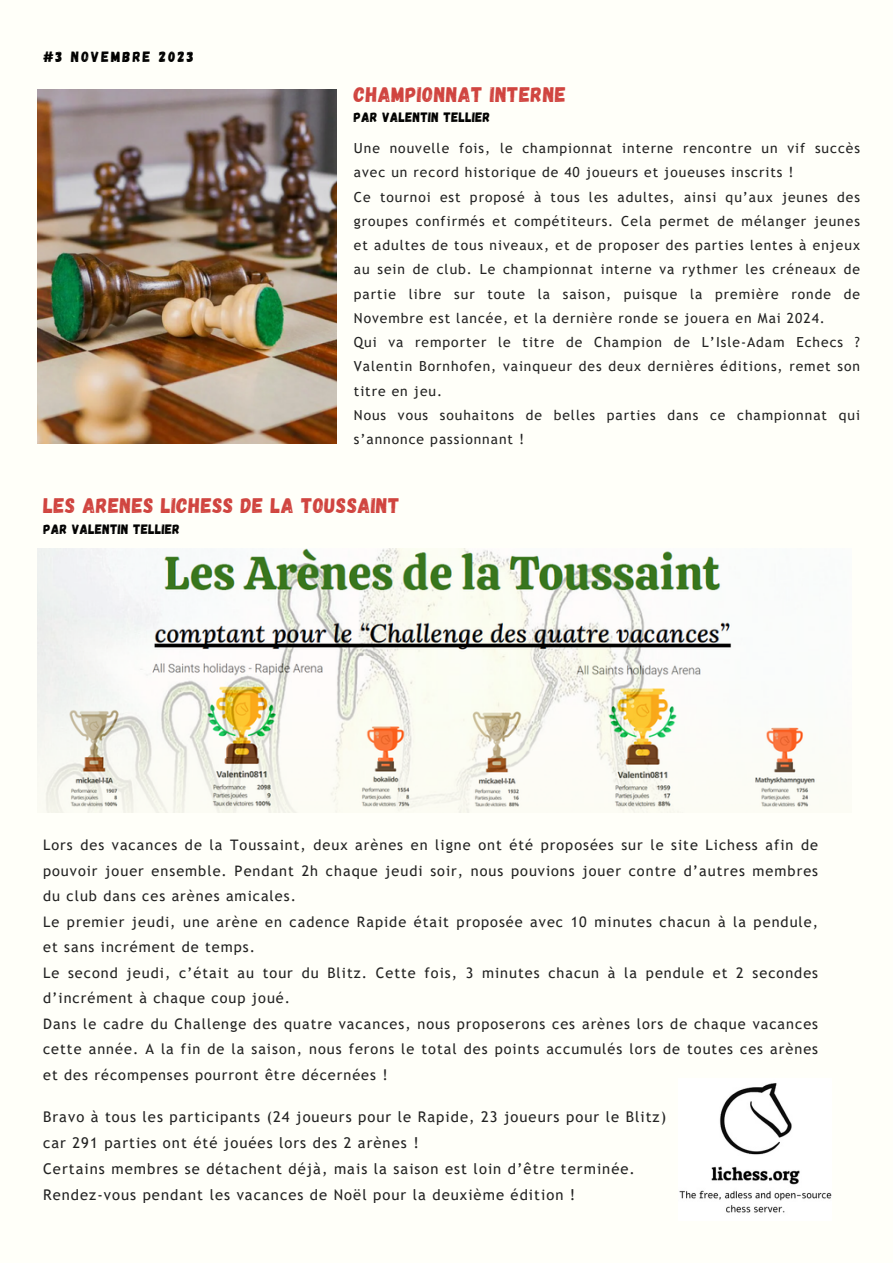
<style>
.page{position:relative;width:893px;height:1264px;background:#fff}
.page>*{position:absolute;margin:0;border:0;box-sizing:border-box;transform-origin:0 0}
.t1{font:21px "Gagalin";letter-spacing:.03em;color:#d0443f}
.t2{font:14.85px/26px "Trebuchet MS";letter-spacing:.07em;color:#222}
.t3{font:14.85px "Gagalin";letter-spacing:.14em;color:#000}
.t4{font:14.55px/25.5px "Trebuchet MS";letter-spacing:.07em;color:#222;text-align:justify}
.t5{font:13.8px/24.3px "Trebuchet MS";letter-spacing:.07em;color:#222}
.t6{font:13.65px "Gagalin";letter-spacing:.03em;color:#000}
</style>
<div class="page">
<div style="left:0;top:0;width:892px;height:1262px;background:#fffff9"></div>
<img style="left:37px;top:89px;width:299px;height:354px">
<img style="left:37px;top:548px;width:778px;height:264px">
<img style="left:679px;top:1083px;width:152px;height:130px">
<p class="t3" style="left:44px;top:47px;width:152px">#3 NOVEMBRE 2023</p>
<p class="t1" style="left:354px;top:81px;width:214px">CHAMPIONNAT INTERNE</p>
<p class="t6" style="left:354px;top:109px;width:138px">PAR VALENTIN TELLIER</p>
<p class="t5" style="left:354px;top:136px;width:507px">Une nouvelle fois, le championnat interne rencontre un vif succès avec un record historique de 40 joueurs et joueuses inscrits !</p>
<p class="t5" style="left:354px;top:185px;width:507px;text-align:justify">Ce tournoi est proposé à tous les adultes, ainsi qu’aux jeunes des groupes confirmés et compétiteurs. Cela permet de mélanger jeunes et adultes de tous niveaux, et de proposer des parties lentes à enjeux au sein de club. Le championnat interne va rythmer les créneaux de partie libre sur toute la saison, puisque la première ronde de Novembre est lancée, et la dernière ronde se jouera en Mai 2024.</p>
<p class="t5" style="left:354px;top:330px;width:507px;text-align:justify">Qui va remporter le titre de Champion de L’Isle-Adam Echecs ?<br>Valentin Bornhofen, vainqueur des deux dernières éditions, remet son titre en jeu.</p>
<p class="t5" style="left:354px;top:403px;width:507px">Nous vous souhaitons de belles parties dans ce championnat qui s’annonce passionnant !</p>
<p class="t1" style="left:44px;top:492px;width:357px">LES ARENES LICHESS DE LA TOUSSAINT</p>
<p class="t6" style="left:44px;top:520px;width:138px">PAR VALENTIN TELLIER</p>
<p class="t4" style="left:43px;top:832px;width:776px">Lors des vacances de la Toussaint, deux arènes en ligne ont été proposées sur le site Lichess afin de pouvoir jouer ensemble. Pendant 2h chaque jeudi soir, nous pouvions jouer contre d’autres membres du club dans ces arènes amicales.</p>
<p class="t4" style="left:43px;top:908px;width:776px">Le premier jeudi, une arène en cadence Rapide était proposée avec 10 minutes chacun à la pendule, et sans incrément de temps.</p>
<p class="t4" style="left:43px;top:959px;width:776px">Le second jeudi, c’était au tour du Blitz. Cette fois, 3 minutes chacun à la pendule et 2 secondes d’incrément à chaque coup joué.</p>
<p class="t4" style="left:43px;top:1010px;width:776px">Dans le cadre du Challenge des quatre vacances, nous proposerons ces arènes lors de chaque vacances cette année. A la fin de la saison, nous ferons le total des points accumulés lors de toutes ces arènes et des récompenses pourront être décernées !</p>
<p class="t2" style="left:43px;top:1103px;width:624px">Bravo à tous les participants (24 joueurs pour le Rapide, 23 joueurs pour le Blitz) car 291 parties ont été jouées lors des 2 arènes !</p>
<p class="t2" style="left:43px;top:1155px;width:593px">Certains membres se détachent déjà, mais la saison est loin d’être terminée.<br>Rendez-vous pendant les vacances de Noël pour la deuxième édition !</p>
</div>
